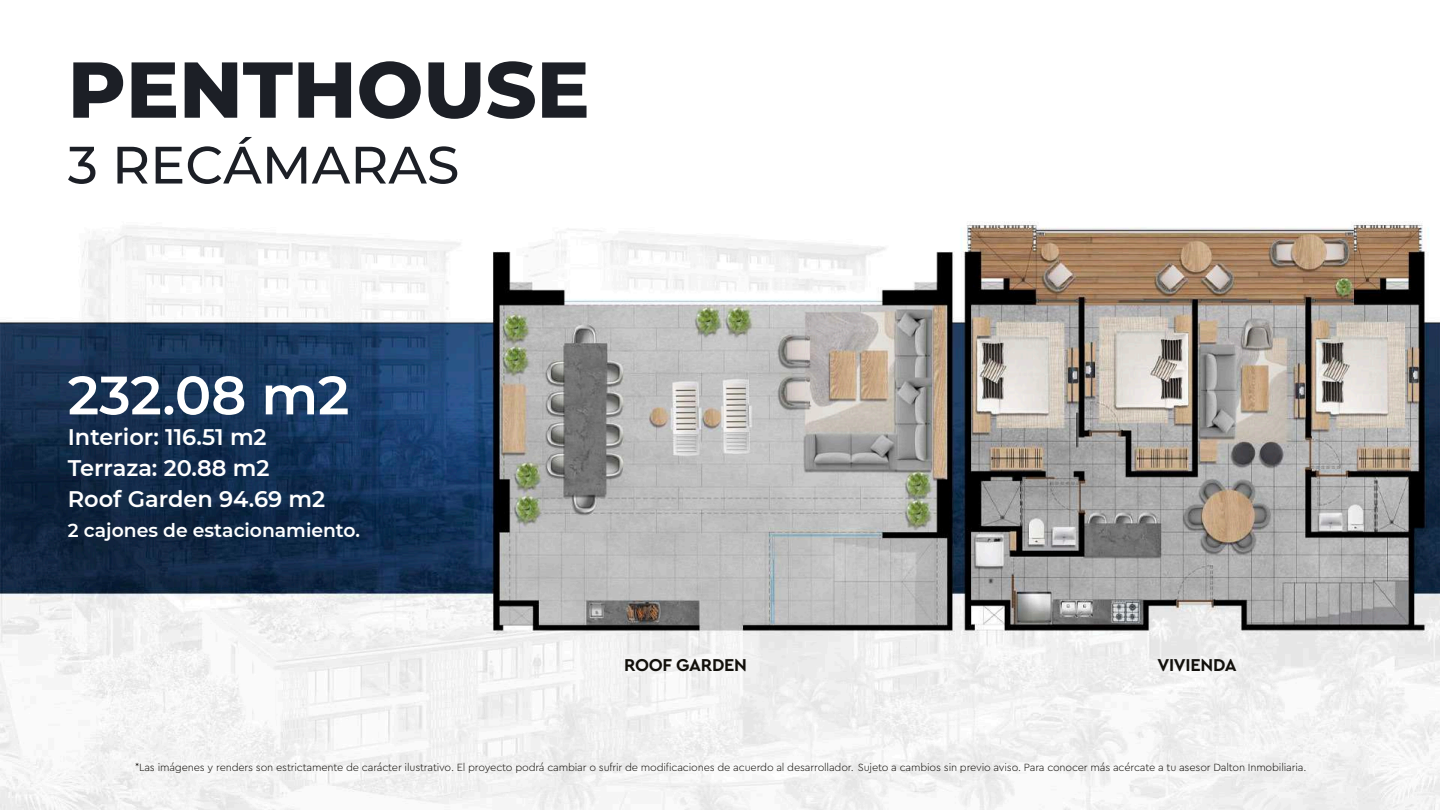
<style>
.page{position:relative;width:1440px;height:810px;background:#fff}
.page>*{position:absolute;margin:0;border:0;box-sizing:border-box;transform-origin:0 0}
.t1{font:800 78.97px "Montserrat";color:#1c1f26}
.t2{font:600 54px "Montserrat";color:#fff}
.t3{font:500 52.5px "Montserrat";color:#1c1f26}
.t4{font:600 22.5px/30.8px "Montserrat";color:#fff}
.t5{font:600 18.75px "Montserrat";color:#fff}
.t6{font:700 18px "Cera Pro";letter-spacing:-.015em;color:#12100b}
.t7{font:300 10.95px "Cera Pro";letter-spacing:-.015em;color:#12100b}
</style>
<div class="page">
<img style="left:1px;top:221px;width:1439px;height:589px">
<h1 class="t1" style="left:68px;top:32px;width:523px">PENTHOUSE</h1>
<h3 class="t3" style="left:68px;top:128px;width:393px">3 RECÁMARAS</h3>
<h2 class="t2" style="left:68px;top:357px;width:283px">232.08 m2</h2>
<h3 class="t4" style="left:68px;top:421px;width:259px">Interior: 116.51 m2<br>Terraza: 20.88 m2<br>Roof Garden 94.69 m2</h3>
<h3 class="t5" style="left:68px;top:517px;width:294px">2 cajones de estacionamiento.</h3>
<h3 class="t6" style="left:624px;top:653px;width:124px">ROOF GARDEN</h3>
<h3 class="t6" style="left:1157px;top:653px;width:81px">VIVIENDA</h3>
<p class="t7" style="left:135px;top:760px;width:1173px">*Las imágenes y renders son estrictamente de carácter ilustrativo. El proyecto podrá cambiar o sufrir de modificaciones de acuerdo al desarrollador. Sujeto a cambios sin previo aviso. Para conocer más acércate a tu asesor Dalton Inmobiliaria.</p>
</div>
